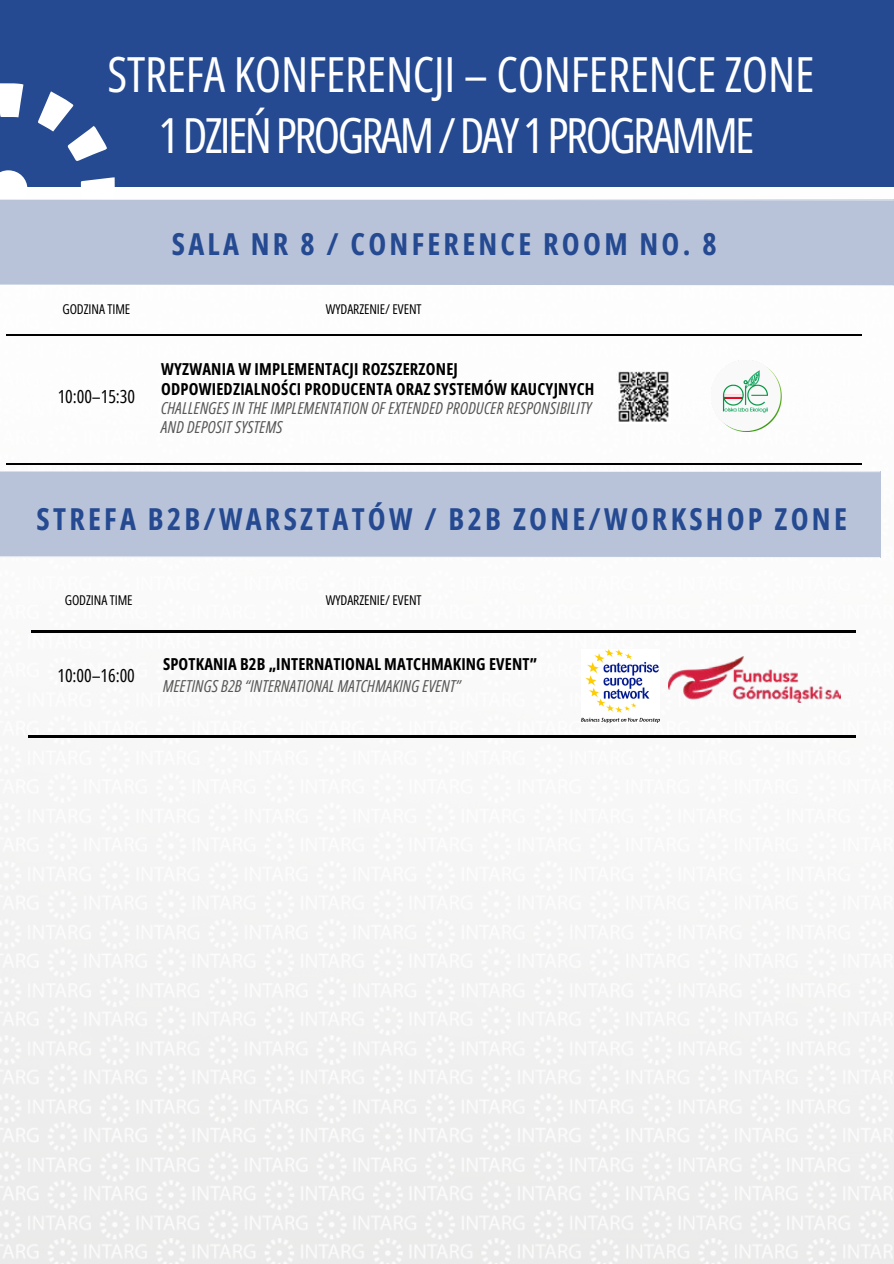
<style>
.page{position:relative;width:894px;height:1264px;background:#fff}
.page>*{position:absolute;margin:0;border:0;box-sizing:border-box;transform-origin:0 0}
.t1{font:48.45px "Open Sans Condensed";letter-spacing:-.005em;color:#fff}
.t2{font:48.45px "Open Sans Condensed";letter-spacing:-.055em;color:#fff}
.t3{font:700 30.3px "Open Sans Condensed";letter-spacing:.11em;color:#254a91}
.t4{font:18px "Open Sans Condensed";letter-spacing:-.005em;color:#000}
.t5{font:700 16.5px/19.2px "Open Sans Condensed";letter-spacing:.015em;color:#000}
.t6{font:13.5px "Open Sans Condensed";letter-spacing:-.005em;color:#000}
.s1{font-weight:400;font-style:italic;color:#575756}
</style>
<div class="page">
<img style="left:0;top:186px;width:893px;height:1077px">
<div style="left:0;top:0;width:893px;height:186px;background:#254a91"></div>
<svg style="left:0;top:83px;width:23px;height:34px"></svg>
<svg style="left:81px;top:177px;width:34px;height:22px"></svg>
<svg style="left:0;top:170px;width:28px;height:29px"></svg>
<svg style="left:38px;top:91px;width:69px;height:70px"></svg>
<img style="left:616px;top:369px;width:54px;height:54px">
<img style="left:710px;top:361px;width:71px;height:70px">
<hr style="left:6px;top:334px;width:112px;height:2px;background:#000">
<hr style="left:584px;top:334px;width:277px;height:2px;background:#000">
<hr style="left:118px;top:334px;width:466px;height:2px;background:#000">
<hr style="left:6px;top:463px;width:112px;height:2px;background:#000">
<hr style="left:584px;top:463px;width:277px;height:2px;background:#000">
<hr style="left:118px;top:463px;width:466px;height:2px;background:#000">
<div style="left:0;top:199px;width:893px;height:87px;background:#b8c3d9"></div>
<div style="left:0;top:470px;width:879px;height:88px;background:#b8c3d9"></div>
<img style="left:667px;top:656px;width:173px;height:47px">
<hr style="left:31px;top:631px;width:108px;height:1px;background:#000">
<hr style="left:588px;top:631px;width:267px;height:1px;background:#000">
<hr style="left:139px;top:631px;width:449px;height:1px;background:#000">
<hr style="left:29px;top:736px;width:108px;height:1px;background:#000">
<hr style="left:588px;top:736px;width:267px;height:1px;background:#000">
<hr style="left:137px;top:736px;width:451px;height:1px;background:#000">
<img style="left:581px;top:649px;width:78px;height:73px">
<p class="t1" style="left:107px;top:41px;width:708px">STREFA KONFERENCJI – CONFERENCE ZONE</p>
<p class="t2" style="left:158px;top:101px;width:597px">1DZIEŃPROGRAM/DAY1PROGRAMME</p>
<h3 class="t3" style="left:172px;top:223px;width:546px">SALA NR 8 / CONFERENCE ROOM NO. 8</h3>
<h2 class="t6" style="left:62px;top:300px;width:69px">GODZINA TIME</h2>
<p class="t6" style="left:326px;top:300px;width:97px">WYDARZENIE/ EVENT</p>
<p class="t4" style="left:58px;top:383px;width:79px">10:00–15:30</p>
<h4 class="t5" style="left:161px;top:359px;width:435px">WYZWANIA W IMPLEMENTACJI ROZSZERZONEJ ODPOWIEDZIALNOŚCI PRODUCENTA ORAZ SYSTEMÓW KAUCYJNYCH <span class="s1">CHALLENGES IN THE IMPLEMENTATION OF EXTENDED PRODUCER RESPONSIBILITY AND DEPOSIT SYSTEMS</span></h4>
<h3 class="t3" style="left:37px;top:497px;width:811px">STREFA B2B/WARSZTATÓW / B2B ZONE/WORKSHOP ZONE</h3>
<h2 class="t6" style="left:65px;top:590px;width:69px">GODZINA TIME</h2>
<p class="t6" style="left:326px;top:590px;width:97px">WYDARZENIE/ EVENT</p>
<p class="t4" style="left:57px;top:662px;width:79px">10:00–16:00</p>
<h4 class="t5" style="left:163px;top:652px;width:375px;line-height:22.5px">SPOTKANIA B2B „INTERNATIONAL MATCHMAKING EVENT”<br><span class="s1">MEETINGS B2B “INTERNATIONAL MATCHMAKING EVENT”</span></h4>
</div>
